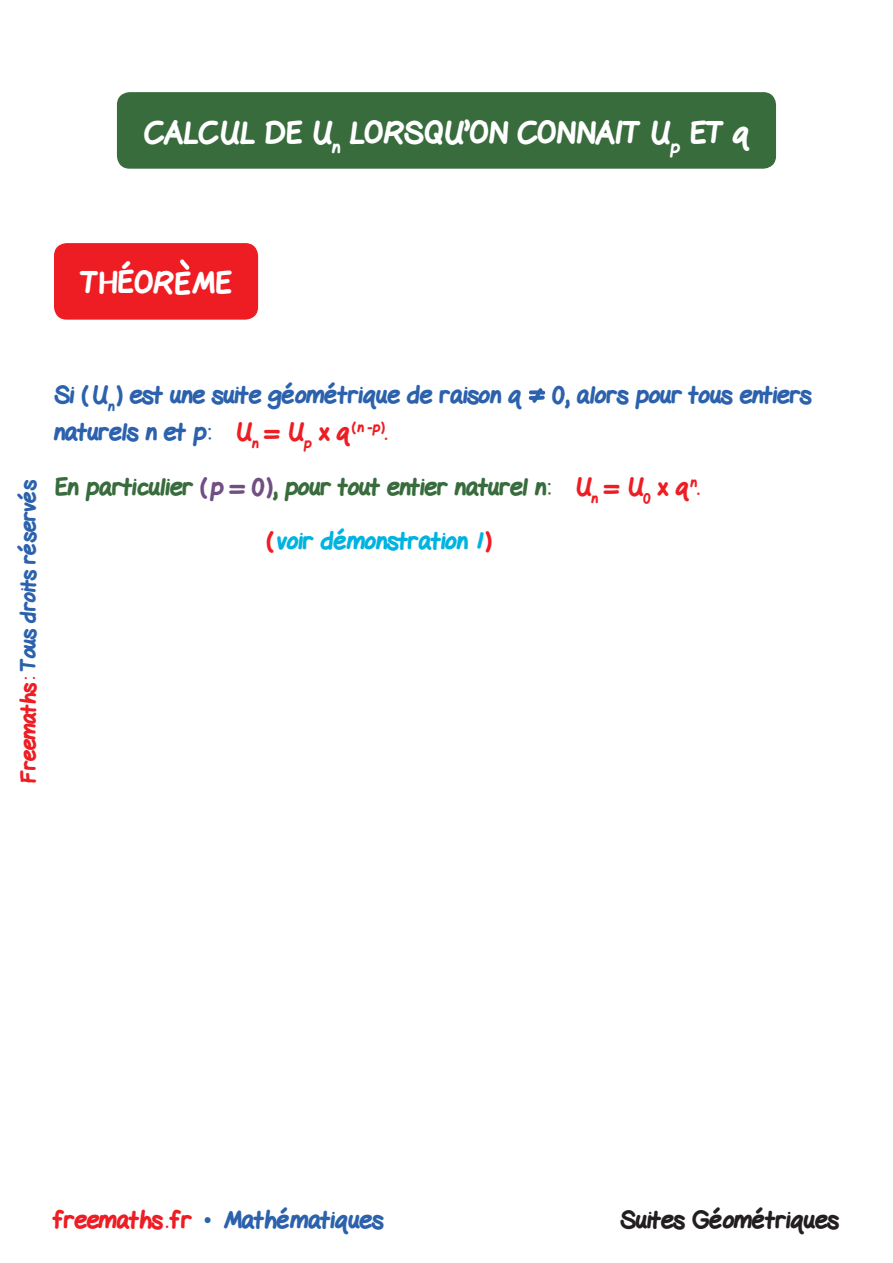
<style>
.page{position:relative;width:893px;height:1263px;background:#fff}
.page>*{position:absolute;margin:0;border:0;box-sizing:border-box;transform-origin:0 0}
.t1{font:800 30px "Gel Pen";color:#fff}
.t2{font:800 24px "Gel Pen";color:#2c62ad}
.t3{font:800 24px "Gel Pen";color:#386c3d}
.t4{font:800 24px "Gel Pen";color:#00b3e0}
.t5{font:800 24px "Gel Pen";color:#231f20}
.t6{font:800 21px "Gel Pen";letter-spacing:-.01em;color:#2c62ad}
.s1{color:#ee1d23}
.s2{color:#704f83}
.s3{font-family:"Times New Roman";font-weight:400}
</style>
<div class="page">
<svg style="left:528px;top:388px;width:18px;height:15px"></svg>
<div style="left:117px;top:92px;width:659px;height:77px;background:#386c3d;border-radius:13px"></div>
<div style="left:54px;top:243px;width:204px;height:77px;background:#ee1d23;border-radius:13px"></div>
<svg style="left:180px;top:259px;width:9px;height:11px"></svg>
<p class="t1" style="left:144px;top:111px;width:607px">CALCUL DE U<sub>n</sub> LORSQU’ON CONNAIT U<sub>p</sub> ET q</p>
<p class="t1" style="left:81px;top:261px;width:152px">THÉOREME</p>
<p class="t6" style="left:13px;top:783px;width:305px;rotate:-90deg"><span class="s1">Freemaths:</span> Tous droits réservés</p>
<p class="t2" style="left:54px;top:377px;width:469px">Si (U<sub>n</sub> ) est une suite géométrique de raison q</p>
<p class="t2" style="left:552px;top:377px;width:261px">0, alors pour tous entiers</p>
<p class="t2" style="left:54px;top:415px;width:335px">naturels n et p: <span class="s1">U</span><sub>n</sub> <span class="s1">= U</span><sub>p</sub> <span class="s1">x q</span><sup>(</sup> <sup>n</sup> <sup>-p)</sup><span class="s1">.</span></p>
<p class="t3" style="left:54px;top:469px;width:647px">En particulier <span class="s2">(p = 0)</span>, pour tout entier naturel n: <span class="s1">U</span><sub>n</sub> <span class="s1">= U</span><sub>0</sub> <span class="s1">x q</span><sup>n</sup><span class="s1">.</span></p>
<p class="t4" style="left:267px;top:524px;width:226px"><span class="s1">(</span> voir démonstration 1<span class="s1">)</span></p>
<p class="t2" style="left:54px;top:1202px;width:331px"><span class="s1">freemaths . fr</span> <span class="s3">•</span> Mathématiques</p>
<p class="t5" style="left:620px;top:1202px;width:220px">Suites Géométriques</p>
</div>
